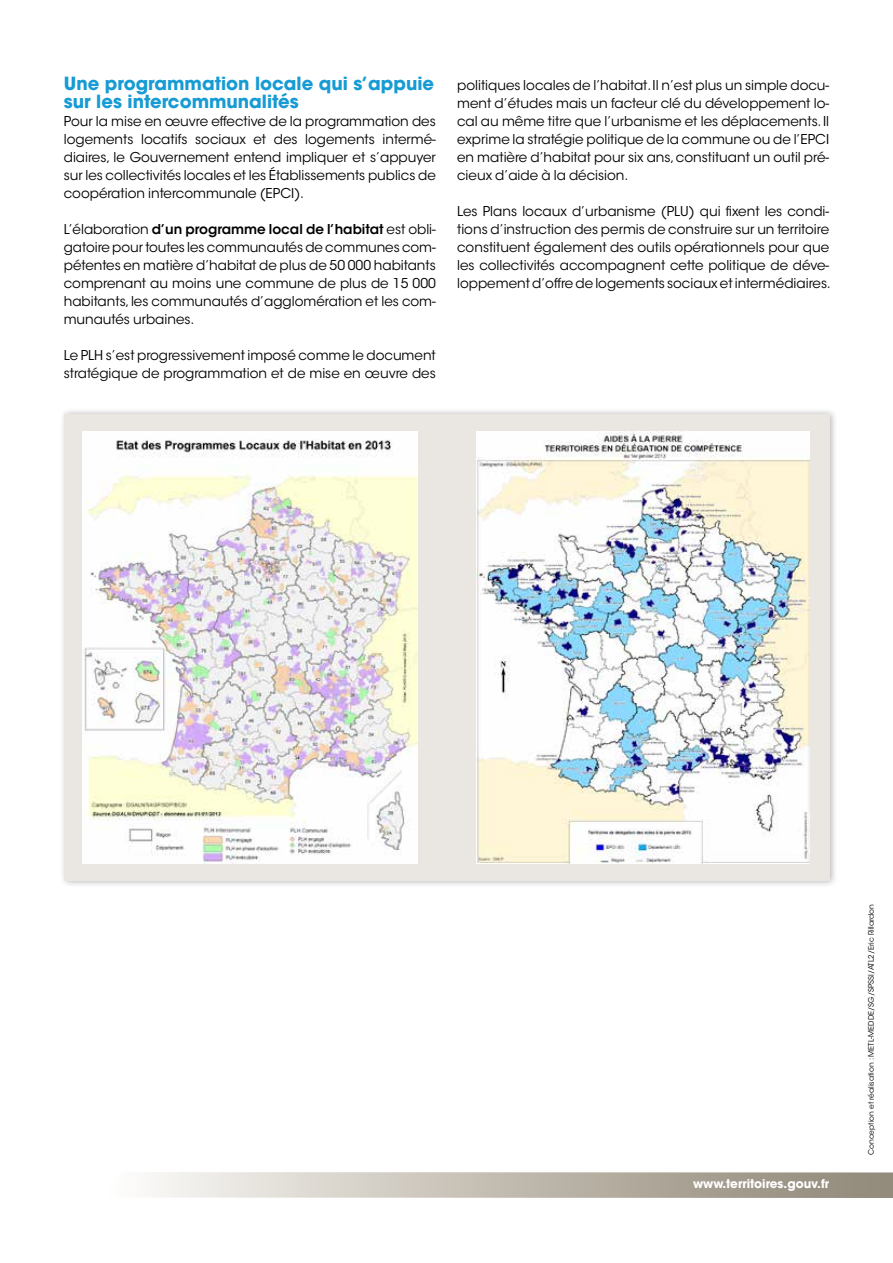
<style>
.page{position:relative;width:893px;height:1263px;background:#fff}
.page>*{position:absolute;margin:0;border:0;box-sizing:border-box;transform-origin:0 0}
.t1{font:700 18px/18px "ITC Avant Garde Std";color:#169bd4}
.t2{font:13.5px/18px "ITC Avant Garde Std";color:#000;text-align:justify}
.t3{font:700 12px "ITC Avant Garde Std";color:#fff}
.t4{font:7.5px "ITC Avant Garde Std";color:#000}
.s1{font-weight:600}
</style>
<div class="page">
<svg style="left:152px;top:1172px;width:741px;height:26px;background:#c2bcb1"></svg>
<div style="left:59px;top:407px;width:780px;height:481px;background:#000;opacity:.3"></div>
<div style="left:64px;top:414px;width:765px;height:467px;background:#eae7e3"></div>
<img style="left:82px;top:431px;width:335px;height:432px">
<img style="left:477px;top:431px;width:332px;height:432px">
<h1 class="t1" style="left:64px;top:74px;width:372px">Une programmation locale qui s’appuie sur les intercommunalités</h1>
<p class="t2" style="left:64px;top:112px;width:374px">Pour la mise en œuvre effective de la programmation des logements locatifs sociaux et des logements intermé&shy;diaires, le Gouvernement entend impliquer et s’appuyer sur les collectivités locales et les Établissements publics de coopération intercommunale (EPCI).</p>
<p class="t2" style="left:64px;top:220px;width:374px">L’élaboration <span class="s1">d’un programme local de l’habitat</span> est obli&shy;gatoire pour toutes les communautés de communes com&shy;pétentes en matière d’habitat de plus de 50 000 habitants comprenant au moins une commune de plus de 15 000 habitants, les communautés d’agglomération et les com&shy;munautés urbaines.</p>
<p class="t2" style="left:64px;top:346px;width:374px">Le PLH s’est progressivement imposé comme le document stratégique de programmation et de mise en œuvre des</p>
<p class="t2" style="left:457px;top:76px;width:374px">politiques locales de l’habitat. Il n’est plus un simple docu&shy;ment d’études mais un facteur clé du développement lo&shy;cal au même titre que l’urbanisme et les déplacements. Il exprime la stratégie politique de la commune ou de l’EPCI en matière d’habitat pour six ans, constituant un outil pré&shy;cieux d’aide à la décision.</p>
<p class="t2" style="left:457px;top:202px;width:375px;text-align:left">Les Plans locaux d’urbanisme (PLU) qui fixent les condi&shy;tions d’instruction des permis de construire sur un territoire constituent également des outils opérationnels pour que les collectivités accompagnent cette politique de déve&shy;loppement d’offre de logements sociaux et intermédiaires.</p>
<p class="t3" style="left:693px;top:1176px;width:138px">www.territoires.gouv.fr</p>
<p class="t4" style="left:867px;top:1155px;width:253px;rotate:-90deg">Conception et réalisation : METL-MEDDE/SG/SPSSI/ATL2/Eric Rillardon</p>
</div>
